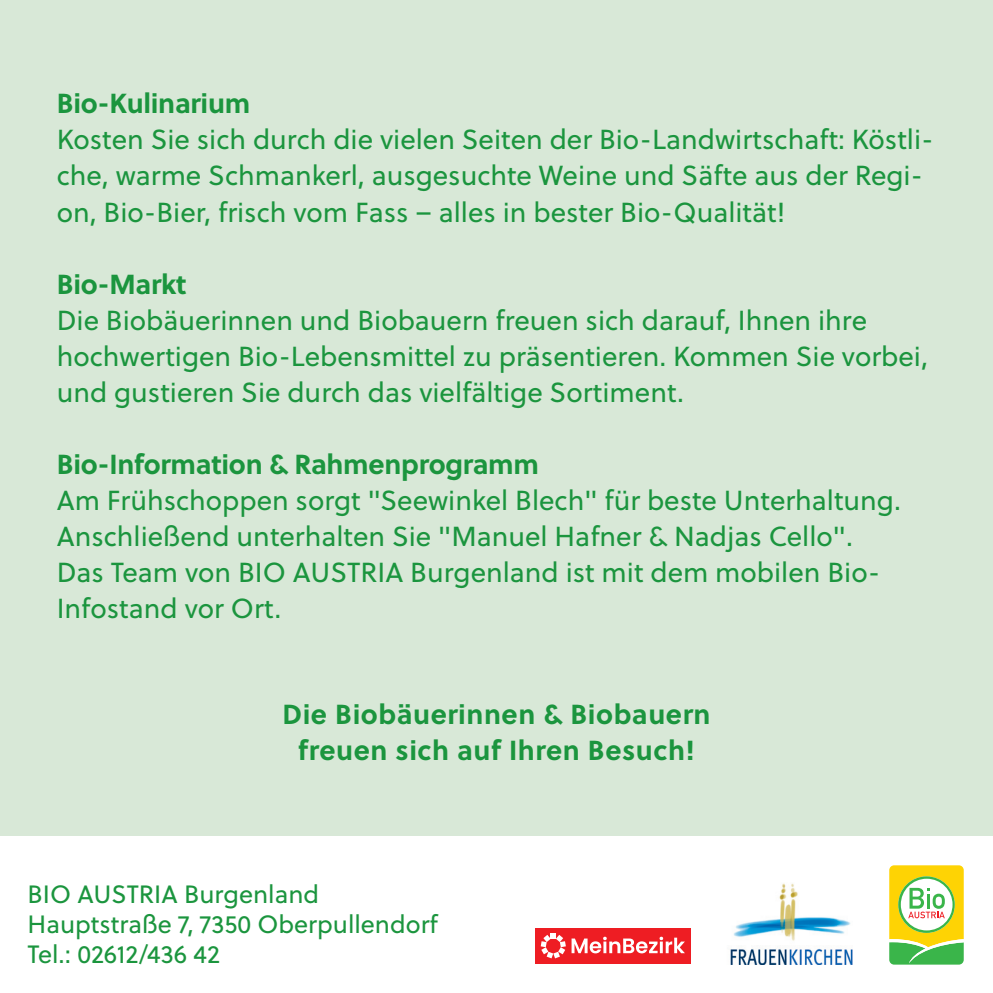
<style>
.page{position:relative;width:993px;height:993px;background:#fff}
.page>*{position:absolute;margin:0;border:0;box-sizing:border-box;transform-origin:0 0}
.t1{font:27.5px/36px "Soleil";color:#1b953e}
.t2{font:700 27.5px "Soleil";letter-spacing:-.01em;color:#1b953e}
.t3{font:700 27.5px/36px "Soleil";letter-spacing:.02em;color:#1b953e;text-align:center}
.t4{font:25px/30px "Soleil";color:#1b953e}
</style>
<div class="page">
<div style="left:0;top:0;width:992px;height:834px;background:#d8e8d7"></div>
<svg style="left:889px;top:865px;width:74px;height:99px"></svg>
<img style="left:730px;top:883px;width:123px;height:81px">
<div style="left:535px;top:927px;width:155px;height:36px;background:#ee1d23"></div>
<svg style="left:571px;top:936px;width:113px;height:17px"></svg>
<svg style="left:540px;top:933px;width:25px;height:25px"></svg>
<p class="t2" style="left:57px;top:86px;width:195px">Bio-Kulinarium</p>
<p class="t1" style="left:57px;top:122px;width:878px">Kosten Sie sich durch die vielen Seiten der Bio-Landwirtschaft: Köstli&shy;che, warme Schmankerl, ausgesuchte Weine und Säfte aus der Regi&shy;on, Bio-Bier, frisch vom Fass – alles in bester Bio-Qualität!</p>
<p class="t2" style="left:57px;top:266px;width:131px">Bio-Markt</p>
<p class="t1" style="left:57px;top:302px;width:872px">Die Biobäuerinnen und Biobauern freuen sich darauf, Ihnen ihre hochwertigen Bio-Lebensmittel zu präsentieren. Kommen Sie vorbei, und gustieren Sie durch das vielfältige Sortiment.</p>
<p class="t2" style="left:57px;top:446px;width:483px">Bio-Information &amp; Rahmenprogramm</p>
<p class="t1" style="left:57px;top:482px;width:845px">Am Frühschoppen sorgt "Seewinkel Blech" für beste Unterhaltung.<br>Anschließend unterhalten Sie "Manuel Hafner &amp; Nadjas Cello".<br>Das Team von BIO AUSTRIA Burgenland ist mit dem mobilen Bio-Infostand vor Ort.</p>
<p class="t3" style="left:282px;top:696px;width:429px">Die Biobäuerinnen &amp; Biobauern freuen sich auf Ihren Besuch!</p>
<p class="t4" style="left:28px;top:879px;width:412px">BIO AUSTRIA Burgenland<br>Hauptstraße 7, 7350 Oberpullendorf<br>Tel.: 02612/436 42</p>
</div>
